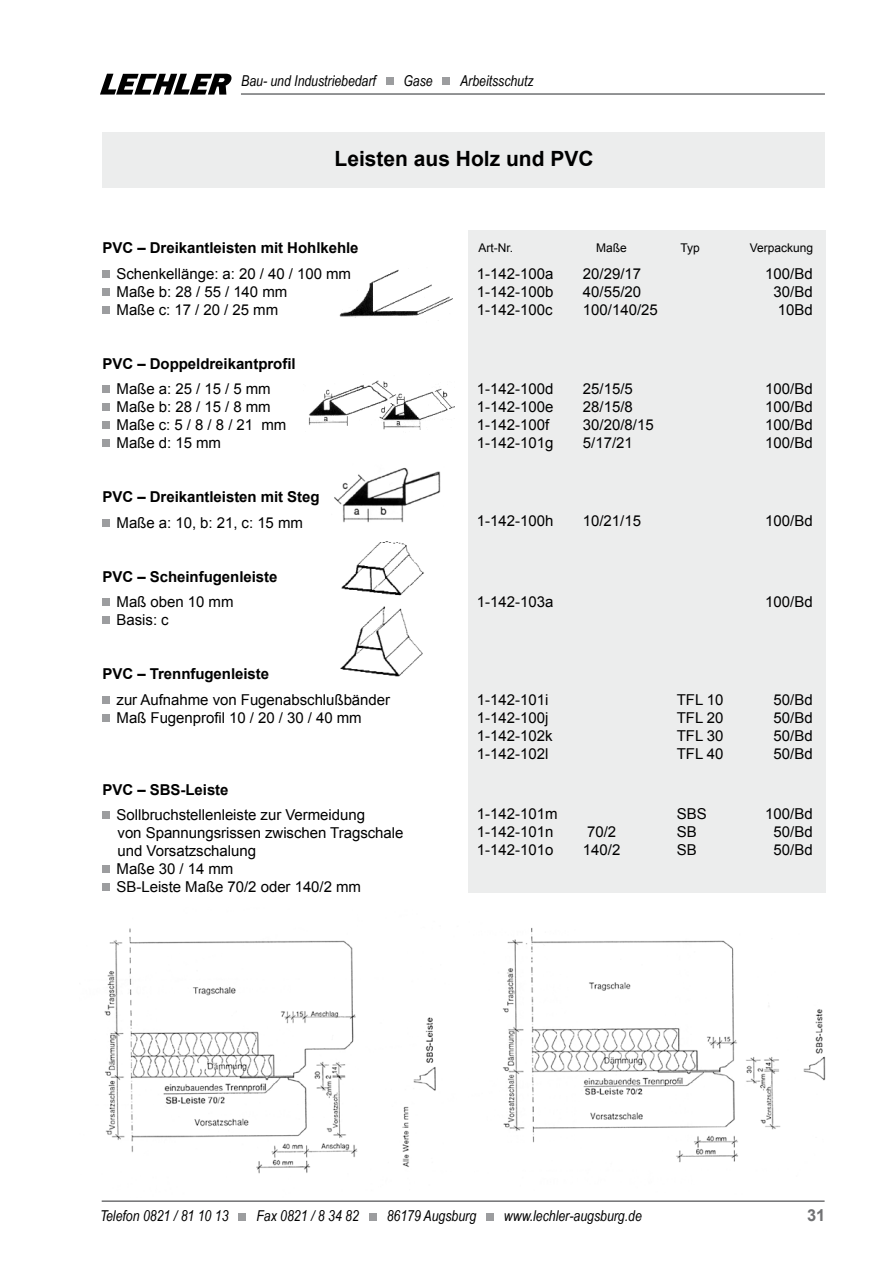
<style>
.page{position:relative;width:893px;height:1263px;background:#fff}
.page>*{position:absolute;margin:0;border:0;box-sizing:border-box;transform-origin:0 0}
.t1{font:700 21px "Arial";color:#000}
.t2{font:700 16.5px "Arial";color:#707173}
.t3{font:15px/18px "Arial";letter-spacing:-.005em;color:#000}
.t4{font:700 15px "Arial";letter-spacing:-.005em;color:#000}
.t5{font:italic 15px "Arial Narrow";color:#000}
.t6{font:12px "Arial";color:#000}
</style>
<div class="page">
<div style="left:468px;top:230px;width:357px;height:663px;background:#eceded"></div>
<div style="left:102px;top:132px;width:723px;height:55px;background:#eceded"></div>
<img style="left:339px;top:269px;width:114px;height:49px">
<img style="left:308px;top:380px;width:147px;height:50px">
<div style="left:103px;top:270px;width:7px;height:7px;background:#9c9d9f"></div>
<div style="left:103px;top:288px;width:7px;height:7px;background:#9c9d9f"></div>
<div style="left:103px;top:306px;width:7px;height:7px;background:#9c9d9f"></div>
<div style="left:103px;top:386px;width:7px;height:7px;background:#9c9d9f"></div>
<div style="left:103px;top:404px;width:7px;height:7px;background:#9c9d9f"></div>
<div style="left:103px;top:422px;width:7px;height:7px;background:#9c9d9f"></div>
<div style="left:103px;top:440px;width:7px;height:7px;background:#9c9d9f"></div>
<div style="left:103px;top:519px;width:7px;height:7px;background:#9c9d9f"></div>
<div style="left:103px;top:599px;width:7px;height:7px;background:#9c9d9f"></div>
<div style="left:103px;top:617px;width:7px;height:7px;background:#9c9d9f"></div>
<div style="left:103px;top:696px;width:7px;height:7px;background:#9c9d9f"></div>
<div style="left:103px;top:714px;width:7px;height:7px;background:#9c9d9f"></div>
<div style="left:103px;top:812px;width:7px;height:7px;background:#9c9d9f"></div>
<div style="left:103px;top:866px;width:7px;height:7px;background:#9c9d9f"></div>
<div style="left:103px;top:884px;width:7px;height:7px;background:#9c9d9f"></div>
<img style="left:340px;top:541px;width:84px;height:136px">
<img style="left:334px;top:467px;width:107px;height:56px">
<img style="left:104px;top:928px;width:722px;height:246px">
<svg style="left:100px;top:74px;width:132px;height:21px"></svg>
<div style="left:386px;top:78px;width:7px;height:7px;background:#9c9d9f"></div>
<div style="left:443px;top:78px;width:7px;height:7px;background:#9c9d9f"></div>
<hr style="left:241px;top:93px;width:584px;height:2px;background:#707173">
<hr style="left:102px;top:1200px;width:723px;height:2px;background:#707173">
<div style="left:239px;top:1213px;width:7px;height:7px;background:#9c9d9f"></div>
<div style="left:369px;top:1213px;width:7px;height:7px;background:#9c9d9f"></div>
<div style="left:486px;top:1213px;width:8px;height:7px;background:#9c9d9f"></div>
<p class="t5" style="left:241px;top:70px;width:136px">Bau- und Industriebedarf</p>
<p class="t5" style="left:403px;top:70px;width:31px">Gase</p>
<p class="t5" style="left:460px;top:70px;width:75px">Arbeitsschutz</p>
<h1 class="t1" style="left:334px;top:145px;width:261px">Leisten aus Holz und PVC</h1>
<p class="t4" style="left:103px;top:238px;width:258px">PVC – Dreikantleisten mit Hohlkehle</p>
<p class="t3" style="left:117px;top:264px;width:236px">Schenkellänge: a: 20 / 40 / 100 mm<br>Maße b: 28 / 55 / 140 mm<br>Maße c: 17 / 20 / 25 mm</p>
<p class="t4" style="left:103px;top:353px;width:195px">PVC – Doppeldreikantprofil</p>
<p class="t3" style="left:117px;top:380px;width:171px">Maße a: 25 / 15 / 5 mm<br>Maße b: 28 / 15 / 8 mm<br>Maße c: 5 / 8 / 8 / 21 mm<br>Maße d: 15 mm</p>
<p class="t4" style="left:103px;top:487px;width:219px">PVC – Dreikantleisten mit Steg</p>
<p class="t3" style="left:117px;top:513px;width:188px">Maße a: 10, b: 21, c: 15 mm</p>
<p class="t4" style="left:103px;top:566px;width:176px">PVC – Scheinfugenleiste</p>
<p class="t3" style="left:117px;top:593px;width:118px">Maß oben 10 mm<br>Basis: c</p>
<p class="t4" style="left:103px;top:664px;width:168px">PVC – Trennfugenleiste</p>
<p class="t3" style="left:117px;top:690px;width:275px">zur Aufnahme von Fugenabschlußbänder<br>Maß Fugenprofil 10 / 20 / 30 / 40 mm</p>
<p class="t4" style="left:103px;top:779px;width:128px">PVC – SBS-Leiste</p>
<p class="t3" style="left:117px;top:806px;width:288px">Sollbruchstellenleiste zur Vermeidung<br>von Spannungsrissen zwischen Tragschale und Vorsatzschalung<br>Maße 30 / 14 mm<br>SB-Leiste Maße 70/2 oder 140/2 mm</p>
<p class="t6" style="left:479px;top:240px;width:36px">Art-Nr.</p>
<p class="t6" style="left:596px;top:240px;width:32px">Maße</p>
<p class="t6" style="left:680px;top:240px;width:21px">Typ</p>
<p class="t6" style="left:750px;top:240px;width:65px">Verpackung</p>
<p class="t3" style="left:477px;top:264px;width:78px">1-142-100a</p>
<p class="t3" style="left:583px;top:264px;width:60px">20/29/17</p>
<p class="t3" style="left:765px;top:264px;width:49px">100/Bd</p>
<p class="t3" style="left:477px;top:282px;width:78px">1-142-100b</p>
<p class="t3" style="left:583px;top:282px;width:60px">40/55/20</p>
<p class="t3" style="left:774px;top:282px;width:41px">30/Bd</p>
<p class="t3" style="left:477px;top:300px;width:77px">1-142-100c</p>
<p class="t3" style="left:583px;top:300px;width:77px">100/140/25</p>
<p class="t3" style="left:778px;top:300px;width:37px">10Bd</p>
<p class="t3" style="left:477px;top:380px;width:78px">1-142-100d</p>
<p class="t3" style="left:583px;top:380px;width:52px">25/15/5</p>
<p class="t3" style="left:765px;top:380px;width:49px">100/Bd</p>
<p class="t3" style="left:477px;top:398px;width:78px">1-142-100e</p>
<p class="t3" style="left:583px;top:398px;width:52px">28/15/8</p>
<p class="t3" style="left:765px;top:398px;width:49px">100/Bd</p>
<p class="t3" style="left:477px;top:416px;width:74px">1-142-100f</p>
<p class="t3" style="left:583px;top:416px;width:72px">30/20/8/15</p>
<p class="t3" style="left:765px;top:416px;width:49px">100/Bd</p>
<p class="t3" style="left:477px;top:434px;width:78px">1-142-101g</p>
<p class="t3" style="left:583px;top:434px;width:52px">5/17/21</p>
<p class="t3" style="left:765px;top:434px;width:49px">100/Bd</p>
<p class="t3" style="left:477px;top:512px;width:78px">1-142-100h</p>
<p class="t3" style="left:583px;top:512px;width:60px">10/21/15</p>
<p class="t3" style="left:765px;top:512px;width:49px">100/Bd</p>
<p class="t3" style="left:477px;top:593px;width:78px">1-142-103a</p>
<p class="t3" style="left:765px;top:593px;width:49px">100/Bd</p>
<p class="t3" style="left:477px;top:690px;width:73px">1-142-101i</p>
<p class="t3" style="left:677px;top:690px;width:48px">TFL 10</p>
<p class="t3" style="left:774px;top:690px;width:41px">50/Bd</p>
<p class="t3" style="left:477px;top:708px;width:73px">1-142-100j</p>
<p class="t3" style="left:677px;top:708px;width:48px">TFL 20</p>
<p class="t3" style="left:774px;top:708px;width:41px">50/Bd</p>
<p class="t3" style="left:477px;top:726px;width:77px">1-142-102k</p>
<p class="t3" style="left:677px;top:726px;width:48px">TFL 30</p>
<p class="t3" style="left:774px;top:726px;width:41px">50/Bd</p>
<p class="t3" style="left:477px;top:744px;width:73px">1-142-102l</p>
<p class="t3" style="left:677px;top:744px;width:48px">TFL 40</p>
<p class="t3" style="left:774px;top:744px;width:41px">50/Bd</p>
<p class="t3" style="left:477px;top:804px;width:82px">1-142-101m</p>
<p class="t3" style="left:677px;top:804px;width:32px">SBS</p>
<p class="t3" style="left:765px;top:804px;width:49px">100/Bd</p>
<p class="t3" style="left:477px;top:822px;width:78px">1-142-101n</p>
<p class="t3" style="left:587px;top:822px;width:31px">70/2</p>
<p class="t3" style="left:677px;top:822px;width:22px">SB</p>
<p class="t3" style="left:774px;top:822px;width:41px">50/Bd</p>
<p class="t3" style="left:477px;top:840px;width:78px">1-142-101o</p>
<p class="t3" style="left:583px;top:840px;width:39px">140/2</p>
<p class="t3" style="left:677px;top:840px;width:22px">SB</p>
<p class="t3" style="left:774px;top:840px;width:41px">50/Bd</p>
<p class="t5" style="left:100px;top:1206px;width:130px">Telefon 0821 / 81 10 13</p>
<p class="t5" style="left:256px;top:1206px;width:104px">Fax 0821 / 8 34 82</p>
<p class="t5" style="left:387px;top:1206px;width:91px">86179 Augsburg</p>
<p class="t5" style="left:504px;top:1206px;width:139px">www.lechler-augsburg.de</p>
<p class="t2" style="left:807px;top:1204px;width:20px">31</p>
</div>
